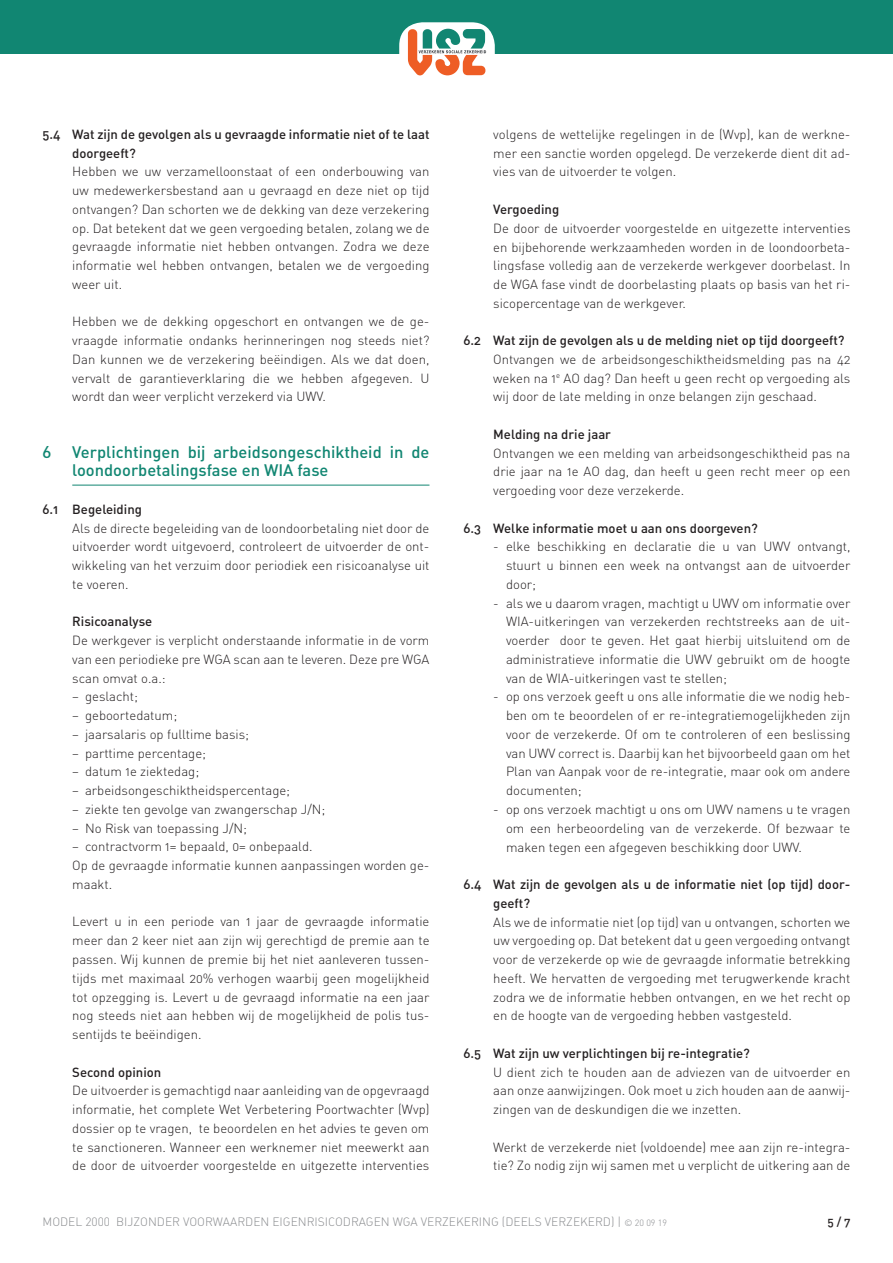
<style>
.page{position:relative;width:893px;height:1263px;background:#fff}
.page>*{position:absolute;margin:0;border:0;box-sizing:border-box;transform-origin:0 0}
.t1{font:16.5px/18.8px "DIN Medium Alternate";color:#118672}
.t2{font:13.2px/18.8px "DIN Light Alternate";color:#231f20;text-align:justify}
.t3{font:13.2px/18.8px "DIN Medium Alternate";color:#231f20}
.t4{font:12px "DIN Light Alternate";color:#8a8c8f}
.t5{font:12px "DIN Medium Alternate";color:#231f20}
.s1{font-family:"DIN";font-weight:300}
.s2{font-family:"DIN";font-weight:300;font-size:9px}
</style>
<div class="page">
<div style="left:0;top:0;width:893px;height:53px;background:#118672"></div>
<div style="left:399px;top:22px;width:96px;height:62px;background:#fff;border-radius:23px"></div>
<svg style="left:408px;top:28px;width:79px;height:48px"></svg>
<hr style="left:72px;top:485px;width:357px;height:1px;background:#118672">
<p class="t3" style="left:72px;top:124px;width:359px;text-indent:-30px">5.4 Wat zijn de gevolgen als u gevraagde informatie niet of te laat doorgeeft?</p>
<p class="t2" style="left:72px;top:162px;width:359px">Hebben we uw verzamelloonstaat of een onderbouwing van uw medewerkersbestand aan u gevraagd en deze niet op tijd ontvangen? Dan schorten we de dekking van deze verzekering op. Dat betekent dat we geen vergoeding betalen, zolang we de gevraagde informatie niet hebben ontvangen. Zodra we deze informatie wel hebben ontvangen, betalen we de vergoeding weer uit.</p>
<p class="t2" style="left:72px;top:312px;width:359px">Hebben we de dekking opgeschort en ontvangen we de ge&shy;vraagde informatie ondanks herinneringen nog steeds niet?<br>Dan kunnen we de verzekering beëindigen. Als we dat doen, vervalt de garantieverklaring die we hebben afgegeven. U wordt dan weer verplicht verzekerd via UWV.</p>
<p class="t1" style="left:43px;top:442px;width:10px">6</p>
<p class="t1" style="left:72px;top:442px;width:359px">Verplichtingen bij arbeidsongeschiktheid in de loondoorbetalingsfase en WIA fase</p>
<p class="t3" style="left:43px;top:499px;width:101px">6.1 Begeleiding</p>
<p class="t2" style="left:72px;top:518px;width:359px">Als de directe begeleiding van de loondoorbetaling niet door de uitvoerder wordt uitgevoerd, controleert de uitvoerder de ont&shy;wikkeling van het verzuim door periodiek een risicoanalyse uit te voeren.</p>
<p class="t3" style="left:72px;top:612px;width:82px">Risicoanalyse</p>
<p class="t2" style="left:72px;top:631px;width:359px">De werkgever is verplicht onderstaande informatie in de vorm van een periodieke pre WGA scan aan te leveren. Deze pre WGA scan omvat o.a.:</p>
<p class="t2" style="left:72px;top:687px;width:67px">– geslacht;</p>
<p class="t2" style="left:72px;top:706px;width:106px">– geboortedatum;</p>
<p class="t2" style="left:72px;top:725px;width:178px">– jaarsalaris op fulltime basis;</p>
<p class="t2" style="left:72px;top:743px;width:135px">– parttime percentage;</p>
<p class="t2" style="left:72px;top:762px;width:128px">– datum 1e ziektedag;</p>
<p class="t2" style="left:72px;top:781px;width:219px">– arbeidsongeschiktheidspercentage;</p>
<p class="t2" style="left:72px;top:800px;width:255px">– ziekte ten gevolge van zwangerschap J/N;</p>
<p class="t2" style="left:72px;top:818px;width:176px">– No Risk van toepassing J/N;</p>
<p class="t2" style="left:72px;top:837px;width:359px;text-align:left">– contractvorm 1= bepaald, 0= onbepaald.<br>Op de gevraagde informatie kunnen aanpassingen worden ge&shy;maakt.</p>
<p class="t2" style="left:72px;top:912px;width:359px">Levert u in een periode van 1 jaar de gevraagde informatie meer dan 2 keer niet aan zijn wij gerechtigd de premie aan te passen. Wij kunnen de premie bij het niet aanleveren tussen&shy;tijds met maximaal 20% verhogen waarbij geen mogelijkheid tot opzegging is. Levert u de gevraagd informatie na een jaar nog steeds niet aan hebben wij de mogelijkheid de polis tus&shy;sentijds te beëindigen.</p>
<p class="t3" style="left:72px;top:1062px;width:91px">Second opinion</p>
<p class="t2" style="left:72px;top:1081px;width:359px">De uitvoerder is gemachtigd naar aanleiding van de opgevraagd informatie, het complete Wet Verbetering Poortwachter (Wvp) dossier op te vragen, te beoordelen en het advies te geven om te sanctioneren. Wanneer een werknemer niet meewerkt aan de door de uitvoerder voorgestelde en uitgezette interventies</p>
<p class="t2" style="left:493px;top:125px;width:359px">volgens de wettelijke regelingen in de (Wvp), kan de werkne&shy;mer een sanctie worden opgelegd. De verzekerde dient dit ad&shy;vies van de uitvoerder te volgen.</p>
<p class="t3" style="left:493px;top:199px;width:68px">Vergoeding</p>
<p class="t2" style="left:493px;top:218px;width:359px">De door de uitvoerder voorgestelde en uitgezette interventies en bijbehorende werkzaamheden worden in de loondoorbeta&shy;lingsfase volledig aan de verzekerde werkgever doorbelast. In de WGA fase vindt de doorbelasting plaats op basis van het ri&shy;sicopercentage van de werkgever.</p>
<p class="t3" style="left:463px;top:331px;width:383px">6.2 Wat zijn de gevolgen als u de melding niet op tijd doorgeeft?</p>
<p class="t2" style="left:493px;top:350px;width:359px">Ontvangen we de arbeidsongeschiktheidsmelding pas na 42 weken na 1<sup>e</sup> AO dag? Dan heeft u geen recht op vergoeding als wij door de late melding in onze belangen zijn geschaad.</p>
<p class="t3" style="left:493px;top:424px;width:119px">Melding na drie jaar</p>
<p class="t2" style="left:493px;top:443px;width:359px">Ontvangen we een melding van arbeidsongeschiktheid pas na drie jaar na 1e AO dag, dan heeft u geen recht meer op een vergoeding voor deze verzekerde.</p>
<p class="t3" style="left:463px;top:518px;width:296px">6.3 Welke informatie moet u aan ons doorgeven?</p>
<p class="t2" style="left:506px;top:537px;width:346px;text-indent:-13px">- elke beschikking en declaratie die u van UWV ontvangt, stuurt u binnen een week na ontvangst aan de uitvoerder door;</p>
<p class="t2" style="left:506px;top:593px;width:346px;text-indent:-13px">- als we u daarom vragen, machtigt u UWV om informatie over WIA-uitkeringen van verzekerden rechtstreeks aan de uit&shy;voerder door te geven. Het gaat hierbij uitsluitend om de administratieve informatie die UWV gebruikt om de hoogte van de WIA-uitkeringen vast te stellen;</p>
<p class="t2" style="left:506px;top:687px;width:346px;text-indent:-13px">- op ons verzoek geeft u ons alle informatie die we nodig heb&shy;ben om te beoordelen of er re-integratiemogelijkheden zijn voor de verzekerde. Of om te controleren of een beslissing van UWV correct is. Daarbij kan het bijvoorbeeld gaan om het Plan van Aanpak voor de re-integratie, maar ook om andere documenten;</p>
<p class="t2" style="left:506px;top:800px;width:346px;text-indent:-13px">- op ons verzoek machtigt u ons om UWV namens u te vragen om een herbeoordeling van de verzekerde. Of bezwaar te maken tegen een afgegeven beschikking door UWV.</p>
<p class="t3" style="left:493px;top:874px;width:359px;text-indent:-30px">6.4 Wat zijn de gevolgen als u de informatie niet (op tijd) door&shy;geeft?</p>
<p class="t2" style="left:493px;top:912px;width:359px">Als we de informatie niet (op tijd) van u ontvangen, schorten we uw vergoeding op. Dat betekent dat u geen vergoeding ontvangt voor de verzekerde op wie de gevraagde informatie betrekking heeft. We hervatten de vergoeding met terugwerkende kracht zodra we de informatie hebben ontvangen, en we het recht op en de hoogte van de vergoeding hebben vastgesteld.</p>
<p class="t3" style="left:463px;top:1043px;width:288px">6.5 Wat zijn uw verplichtingen bij re-integratie?</p>
<p class="t2" style="left:493px;top:1062px;width:359px">U dient zich te houden aan de adviezen van de uitvoerder en aan onze aanwijzingen. Ook moet u zich houden aan de aanwij&shy;zingen van de deskundigen die we inzetten.</p>
<p class="t2" style="left:493px;top:1137px;width:359px">Werkt de verzekerde niet (voldoende) mee aan zijn re-integra&shy;tie? Zo nodig zijn wij samen met u verplicht de uitkering aan de</p>
<p class="t4" style="left:43px;top:1215px;width:626px">MODEL <span class="s1">2000</span> BIJZONDER VOORWAARDEN EIGENRISICODRAGEN WGA VERZEKERING (DEELS VERZEKERD) | <span class="s2">© 20 09 19</span></p>
<p class="t5" style="left:827px;top:1214px;width:25px">5 / 7</p>
</div>
